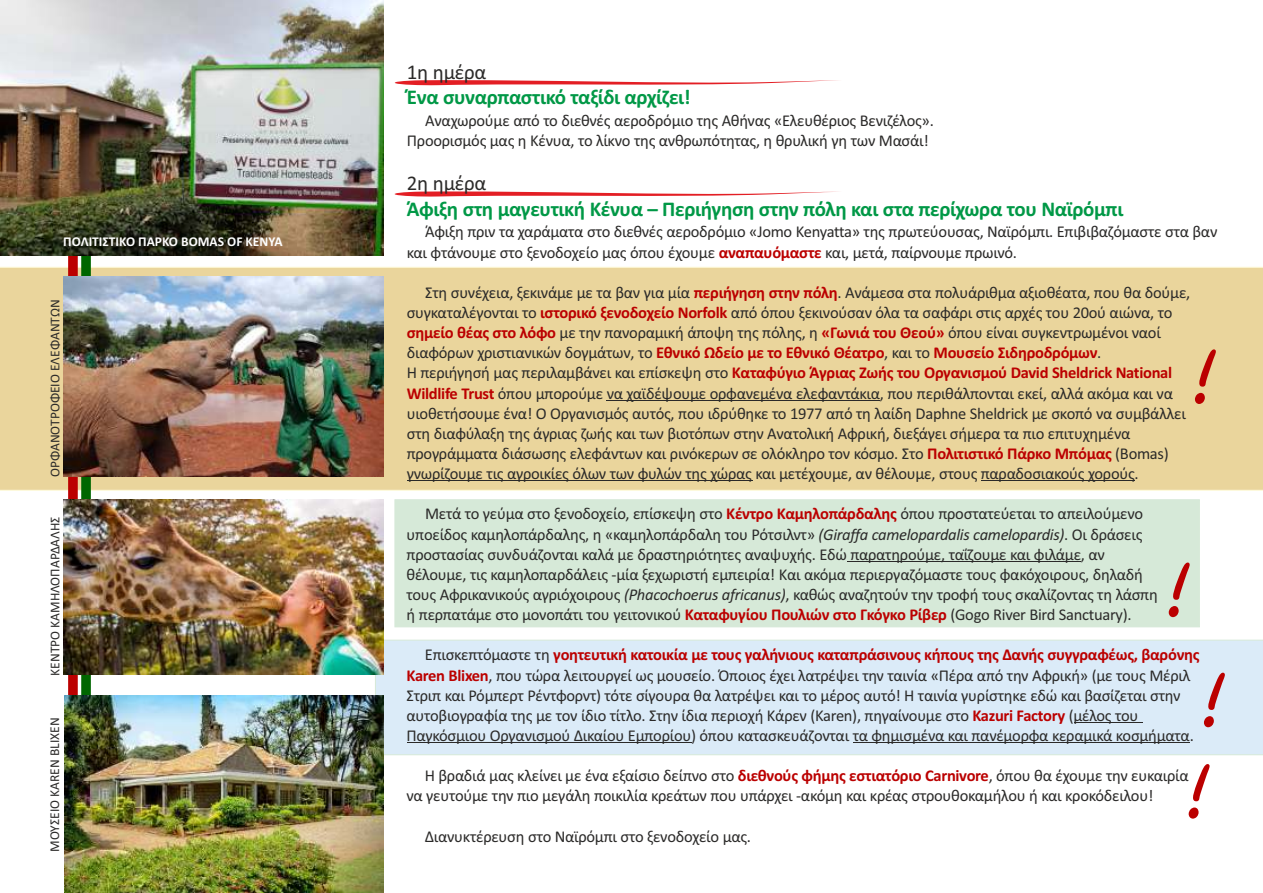
<style>
.page{position:relative;width:1263px;height:893px;background:#fff}
.page>*{position:absolute;margin:0;border:0;box-sizing:border-box;transform-origin:0 0}
.t1{font:76.05px "MV Boli";color:#b00;scale:.89 1}
.t2{font:700 21px "Calibri";letter-spacing:-.02em;color:#009846}
.t3{font:21px "Calibri";letter-spacing:-.02em;color:#2b2a29}
.t4{font:16.5px/20.1px "Calibri";letter-spacing:-.02em;color:#2b2a29}
.t5{font:13.5px "Calibri";color:#2b2a29}
.t6{font:700 13.5px "Calibri";color:#fefefe}
.s1{font-weight:700;color:#b00}
.s2{font-style:italic}
</style>
<div class="page">
<div style="left:375px;top:640px;width:888px;height:115px;background:#dbebf8"></div>
<div style="left:395px;top:499px;width:805px;height:128px;background:#d6e9d8"></div>
<div style="left:0;top:267px;width:1263px;height:224px;background:#ead59c"></div>
<svg style="left:68px;top:256px;width:23px;height:439px"></svg>
<img style="left:63px;top:276px;width:321px;height:200px">
<img style="left:64px;top:695px;width:320px;height:198px">
<svg style="left:394px;top:191px;width:444px;height:6px"></svg>
<svg style="left:394px;top:80px;width:444px;height:6px"></svg>
<hr style="left:607px;top:400px;width:273px;height:1px;background:#2b2a29">
<hr style="left:407px;top:481px;width:345px;height:1px;background:#2b2a29">
<hr style="left:981px;top:481px;width:154px;height:1px;background:#2b2a29">
<hr style="left:847px;top:561px;width:234px;height:1px;background:#2b2a29">
<hr style="left:1074px;top:722px;width:69px;height:1px;background:#2b2a29">
<hr style="left:407px;top:742px;width:284px;height:1px;background:#2b2a29">
<hr style="left:853px;top:742px;width:337px;height:1px;background:#2b2a29">
<img style="left:64px;top:500px;width:320px;height:174px">
<img style="left:0;top:0;width:384px;height:256px">
<p class="t6" style="left:63px;top:236px;width:221px">ΠΟΛΙΤΙΣΤΙΚΟ ΠΑΡΚΟ BOMAS OF KENYA</p>
<p class="t5" style="left:49px;top:477px;width:179px;rotate:-90deg">ΟΡΦΑΝΟΤΡΟΦΕΙΟ ΕΛΕΦΑΝΤΩΝ</p>
<p class="t5" style="left:49px;top:676px;width:161px;rotate:-90deg">ΚΕΝΤΡΟ ΚΑΜΗΛΟΠΑΡΔΑΛΗΣ</p>
<p class="t5" style="left:49px;top:852px;width:136px;rotate:-90deg">ΜΟΥΣΕΙΟ KAREN BLIXEN</p>
<p class="t3" style="left:407px;top:63px;width:81px">1η ημέρα</p>
<p class="t2" style="left:407px;top:89px;width:285px">Ένα συναρπαστικό ταξίδι αρχίζει!</p>
<p class="t4" style="left:407px;top:112px;width:529px;text-indent:18px">Αναχωρούμε από το διεθνές αεροδρόμιο της Αθήνας «Ελευθέριος Βενιζέλος».<br>Προορισμός μας η Κένυα, το λίκνο της ανθρωπότητας, η θρυλική γη των Μασάι!</p>
<p class="t3" style="left:407px;top:175px;width:81px">2η ημέρα</p>
<p class="t2" style="left:407px;top:200px;width:718px">Άφιξη στη μαγευτική Κένυα – Περιήγηση στην πόλη και στα περίχωρα του Ναϊρόμπι</p>
<p class="t4" style="left:407px;top:223px;width:812px;text-indent:18px">Άφιξη πριν τα χαράματα στο διεθνές αεροδρόμιο «Jomo Kenyatta» της πρωτεύουσας, Ναϊρόμπι. Επιβιβαζόμαστε στα βαν και φτάνουμε στο ξενοδοχείο μας όπου έχουμε <span class="s1">αναπαυόμαστε</span> και, μετά, παίρνουμε πρωινό.</p>
<p class="t4" style="left:407px;top:284px;width:785px;text-indent:19px">Στη συνέχεια, ξεκινάμε με τα βαν για μία <span class="s1">περιήγηση στην πόλη</span>. Ανάμεσα στα πολυάριθμα αξιοθέατα, που θα δούμε, συγκαταλέγονται το <span class="s1">ιστορικό ξενοδοχείο Norfolk</span> από όπου ξεκινούσαν όλα τα σαφάρι στις αρχές του 20ού αιώνα, το <span class="s1">σημείο θέας στο λόφο</span> με την πανοραμική άποψη της πόλης, η <span class="s1">«Γωνιά του Θεού»</span> όπου είναι συγκεντρωμένοι ναοί διαφόρων χριστιανικών δογμάτων, το <span class="s1">Εθνικό Ωδείο με το Εθνικό Θέατρο</span>, και το <span class="s1">Μουσείο Σιδηροδρόμων</span>.<br>Η περιήγησή μας περιλαμβάνει και επίσκεψη στο <span class="s1">Καταφύγιο Άγριας Ζωής του Οργανισμού David Sheldrick National Wildlife Trust</span> όπου μπορούμε να χαϊδέψουμε ορφανεμένα ελεφαντάκια, που περιθάλπονται εκεί, αλλά ακόμα και να υιοθετήσουμε ένα! Ο Οργανισμός αυτός, που ιδρύθηκε το 1977 από τη λαίδη Daphne Sheldrick με σκοπό να συμβάλλει στη διαφύλαξη της άγριας ζωής και των βιοτόπων στην Ανατολική Αφρική, διεξάγει σήμερα τα πιο επιτυχημένα προγράμματα διάσωσης ελεφάντων και ρινόκερων σε ολόκληρο τον κόσμο. Στο <span class="s1">Πολιτιστικό Πάρκο Μπόμας</span> (Bomas) γνωρίζουμε τις αγροικίες όλων των φυλών της χώρας και μετέχουμε, αν θέλουμε, στους παραδοσιακούς χορούς.</p>
<p class="t4" style="left:407px;top:505px;width:753px;text-indent:18px">Μετά το γεύμα στο ξενοδοχείο, επίσκεψη στο <span class="s1">Κέντρο Καμηλοπάρδαλης</span> όπου προστατεύεται το απειλούμενο υποείδος καμηλοπάρδαλης, η «καμηλοπάρδαλη του Ρότσιλντ» <span class="s2">(Giraffa camelopardalis camelopardis)</span>. Οι δράσεις προστασίας συνδυάζονται καλά με δραστηριότητες αναψυχής. Εδώ παρατηρούμε, ταΐζουμε και φιλάμε, αν θέλουμε, τις καμηλοπαρδάλεις -μία ξεχωριστή εμπειρία! Και ακόμα περιεργαζόμαστε τους φακόχοιρους, δηλαδή τους Αφρικανικούς αγριόχοιρους <span class="s2">(Phacochoerus africanus)</span>, καθώς αναζητούν την τροφή τους σκαλίζοντας τη λάσπη ή περπατάμε στο μονοπάτι του γειτονικού <span class="s1">Καταφυγίου Πουλιών στο Γκόγκο Ρίβερ</span> (Gogo River Bird Sanctuary).</p>
<p class="t4" style="left:406px;top:646px;width:795px;text-indent:18px">Επισκεπτόμαστε τη <span class="s1">γοητευτική κατοικία με τους γαλήνιους καταπράσινους κήπους της Δανής συγγραφέως, βαρόνης Karen Blixen</span>, που τώρα λειτουργεί ως μουσείο. Όποιος έχει λατρέψει την ταινία «Πέρα από την Αφρική» (με τους Μέριλ Στριπ και Ρόμπερτ Ρέντφορντ) τότε σίγουρα θα λατρέψει και το μέρος αυτό! Η ταινία γυρίστηκε εδώ και βασίζεται στην αυτοβιογραφία της με τον ίδιο τίτλο. Στην ίδια περιοχή Κάρεν (Karen), πηγαίνουμε στο <span class="s1">Kazuri Factory</span> (μέλος του Παγκόσμιου Οργανισμού Δικαίου Εμπορίου) όπου κατασκευάζονται τα φημισμένα και πανέμορφα κεραμικά κοσμήματα.</p>
<p class="t4" style="left:406px;top:767px;width:784px;text-indent:18px">Η βραδιά μας κλείνει με ένα εξαίσιο δείπνο στο <span class="s1">διεθνούς φήμης εστιατόριο Carnivore</span>, όπου θα έχουμε την ευκαιρία να γευτούμε την πιο μεγάλη ποικιλία κρεάτων που υπάρχει -ακόμη και κρέας στρουθοκαμήλου ή και κροκόδειλου!</p>
<p class="t4" style="left:425px;top:827px;width:328px">Διανυκτέρευση στο Ναϊρόμπι στο ξενοδοχείο μας.</p>
<h1 class="t1" style="left:1189px;top:349px;width:29px">!</h1>
<h1 class="t1" style="left:1163px;top:562px;width:29px">!</h1>
<h1 class="t1" style="left:1198px;top:673px;width:29px">!</h1>
<h1 class="t1" style="left:1183px;top:764px;width:29px">!</h1>
</div>
